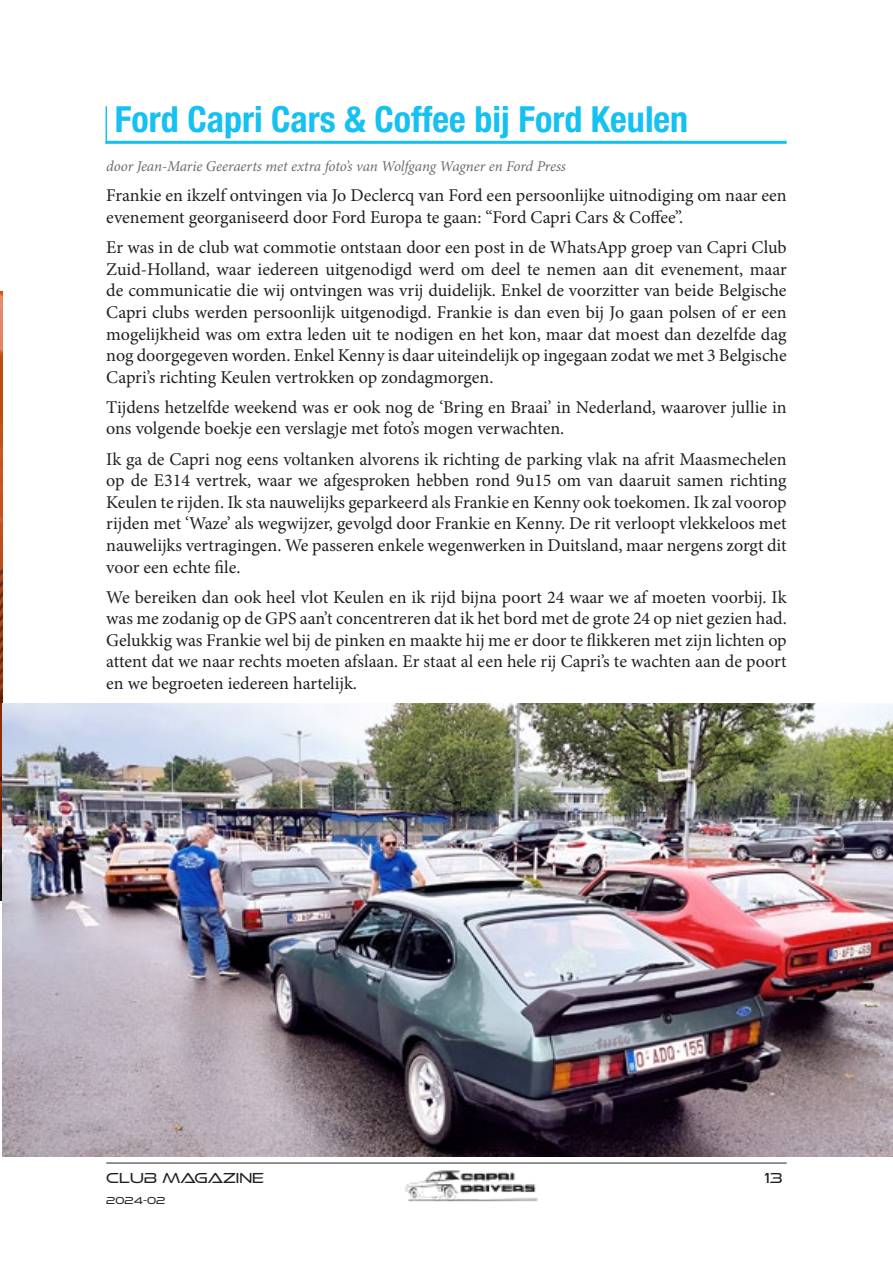
<style>
.page{position:relative;width:893px;height:1263px;background:#fff}
.page>*{position:absolute;margin:0;border:0;box-sizing:border-box;transform-origin:0 0}
.t1{font:700 condensed 36px "Helvetica Neue LT Std";color:#15c0f2}
.t2{font:18px/21.6px "Minion Pro";color:#231f20;text-align:justify}
.t3{font:italic 15px "Minion Pro";letter-spacing:-.01em;color:#6c6d70}
.t4{font:15px "Ethnocentric Lt";color:#231f20}
.t5{font:10.5px "Ethnocentric Lt";color:#231f20}
</style>
<div class="page">
<hr style="left:106px;top:1162px;width:681px;height:2px;background:#6c6d70">
<img style="left:405px;top:1170px;width:133px;height:32px">
<hr style="left:106px;top:106px;width:1px;height:38px;background:#15c0f2">
<hr style="left:106px;top:141px;width:681px;height:3px;background:#15c0f2">
<img style="left:0;top:291px;width:2px;height:610px">
<img style="left:2px;top:704px;width:891px;height:453px">
<h1 class="t1" style="left:115px;top:97px;width:575px">Ford Capri Cars &amp; Coffee bij Ford Keulen</h1>
<p class="t3" style="left:106px;top:156px;width:461px">door Jean-Marie Geeraerts met extra foto’s van Wolfgang Wagner en Ford Press</p>
<p class="t2" style="left:106px;top:185px;width:682px">Frankie en ikzelf ontvingen via Jo Declercq van Ford een persoonlijke uitnodiging om naar een evenement georganiseerd door Ford Europa te gaan: “Ford Capri Cars &amp; Coffee”.</p>
<p class="t2" style="left:106px;top:237px;width:682px">Er was in de club wat commotie ontstaan door een post in de WhatsApp groep van Capri Club Zuid-Holland, waar iedereen uitgenodigd werd om deel te nemen aan dit evenement, maar de communicatie die wij ontvingen was vrij duidelijk. Enkel de voorzitter van beide Belgische Capri clubs werden persoonlijk uitgenodigd. Frankie is dan even bij Jo gaan polsen of er een mogelijkheid was om extra leden uit te nodigen en het kon, maar dat moest dan dezelfde dag nog doorgegeven worden. Enkel Kenny is daar uiteindelijk op ingegaan zodat we met 3 Belgische Capri’s richting Keulen vertrokken op zondagmorgen.</p>
<p class="t2" style="left:106px;top:396px;width:682px">Tijdens hetzelfde weekend was er ook nog de ‘Bring en Braai’ in Nederland, waarover jullie in ons volgende boekje een verslagje met foto’s mogen verwachten.</p>
<p class="t2" style="left:106px;top:448px;width:682px">Ik ga de Capri nog eens voltanken alvorens ik richting de parking vlak na afrit Maasmechelen op de E314 vertrek, waar we afgesproken hebben rond 9u15 om van daaruit samen richting Keulen te rijden. Ik sta nauwelijks geparkeerd als Frankie en Kenny ook toekomen. Ik zal voorop rijden met ‘Waze’ als wegwijzer, gevolgd door Frankie en Kenny. De rit verloopt vlekkeloos met nauwelijks vertragingen. We passeren enkele wegenwerken in Duitsland, maar nergens zorgt dit voor een echte file.</p>
<p class="t2" style="left:106px;top:586px;width:682px">We bereiken dan ook heel vlot Keulen en ik rijd bijna poort 24 waar we af moeten voorbij. Ik was me zodanig op de GPS aan’t concentreren dat ik het bord met de grote 24 op niet gezien had.<br>Gelukkig was Frankie wel bij de pinken en maakte hij me er door te flikkeren met zijn lichten op attent dat we naar rechts moeten afslaan. Er staat al een hele rij Capri’s te wachten aan de poort en we begroeten iedereen hartelijk.</p>
<p class="t4" style="left:106px;top:1168px;width:159px">CLUB MAGAZINE</p>
<p class="t4" style="left:765px;top:1168px;width:19px">13</p>
<p class="t5" style="left:106px;top:1194px;width:61px">2024-02</p>
</div>
